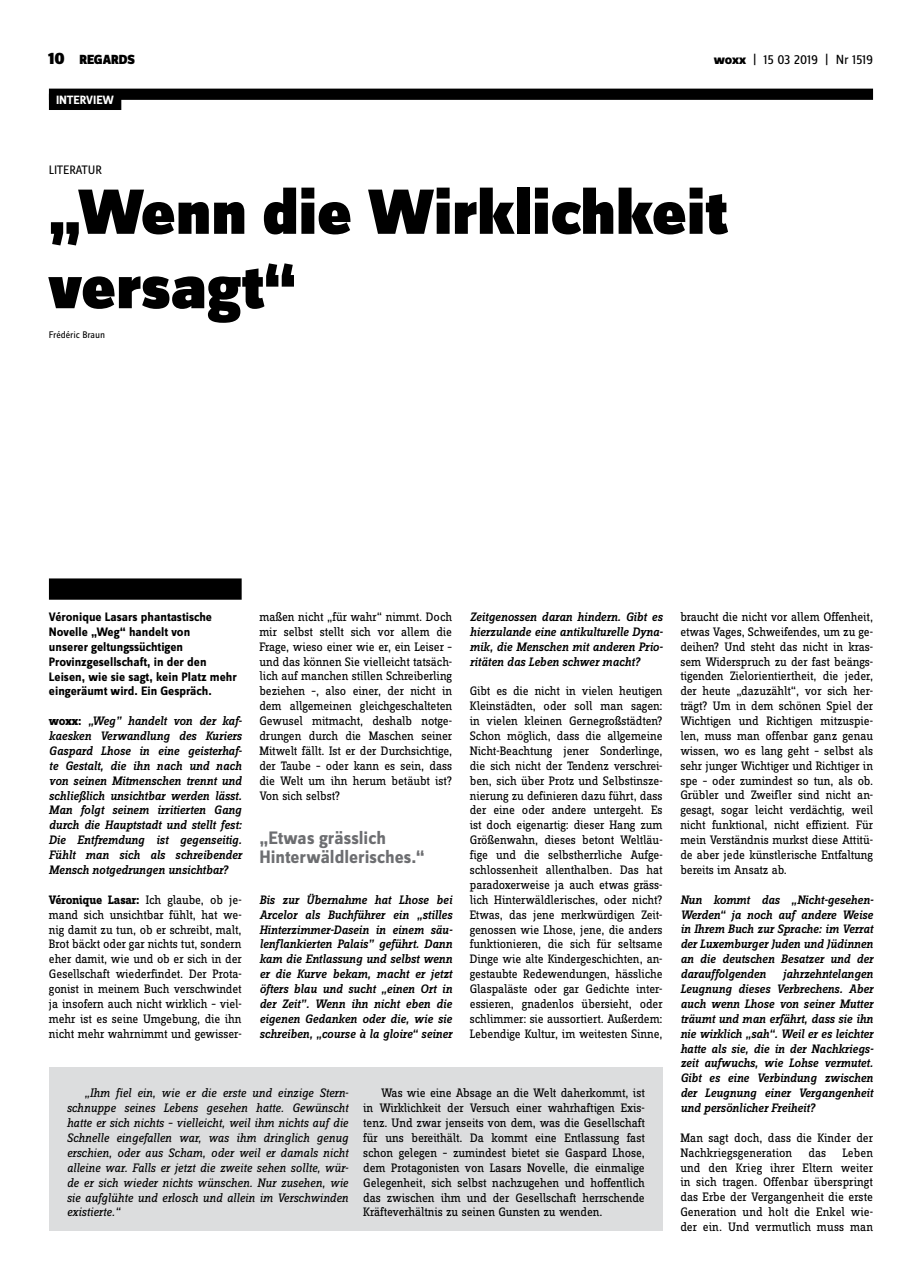
<style>
.page{position:relative;width:922px;height:1276px;background:#fff}
.page>*{position:absolute;margin:0;border:0;box-sizing:border-box;transform-origin:0 0}
.t1{font:900 66.25px/74.4px "Zine Sans Dis";color:#000}
.t2{font:700 18.75px/18.8px "Zine Sans Dis";color:#6d6e71}
.t3{font:13.75px "Zine Sans Dis";letter-spacing:-.02em;color:#000}
.t4{font:900 13.75px "Zine Sans Dis";letter-spacing:-.01em;color:#000}
.t5{font:12.75px/14.9px "Zine Slab Dis";color:#000;text-align:justify}
.t6{font:italic 500 12.75px/14.9px "Zine Slab Dis";letter-spacing:-.005em;color:#000;text-align:justify}
.t7{font:italic 12.75px/14.9px "Zine Slab Dis";letter-spacing:-.01em;color:#000;text-align:justify}
.t8{font:700 12.75px/14.9px "Zine Sans Dis";color:#000}
.t9{font:12.75px "Zine Sans Dis";letter-spacing:-.02em;color:#000}
.t10{font:700 12.5px "Zine Sans Dis";color:#fff}
.t11{font:10px "Zine Sans Dis";color:#000}
.s1{font-size:17.5px}
.s2{font-weight:800}
.s3{font-weight:700;font-style:normal}
.s4{font-weight:700}
</style>
<div class="page">
<div style="left:49px;top:89px;width:823px;height:11px;background:#000"></div>
<div style="left:49px;top:94px;width:72px;height:16px;background:#000"></div>
<div style="left:49px;top:578px;width:192px;height:22px;background:#000"></div>
<div style="left:49px;top:1067px;width:613px;height:164px;background:#dcddde"></div>
<p class="t4" style="left:48px;top:53px;width:88px"><span class="s1">10</span> REGARDS</p>
<p class="t3" style="left:713px;top:53px;width:161px"><span class="s2">woxx</span> | 15 03 2019 | Nr 1519</p>
<p class="t10" style="left:56px;top:93px;width:60px">INTERVIEW</p>
<p class="t9" style="left:49px;top:163px;width:54px">Literatur</p>
<h1 class="t1" style="left:49px;top:179px;width:680px">„Wenn die Wirklichkeit versagt“</h1>
<p class="t11" style="left:49px;top:329px;width:58px">Frédéric Braun</p>
<p class="t8" style="left:49px;top:610px;width:189px">Véronique Lasars phantastische<br>Novelle „Weg“ handelt von<br>unserer geltungssüchtigen<br>Provinzgesellschaft, in der den<br>Leisen, wie sie sagt, kein Platz mehr eingeräumt wird. Ein Gespräch.</p>
<p class="t6" style="left:49px;top:713px;width:194px"><span class="s3">woxx:</span> „Weg” handelt von der kaf&shy;kaesken Verwandlung des Kuriers Gaspard Lhose in eine geisterhaf&shy;te Gestalt, die ihn nach und nach von seinen Mitmenschen trennt und schließlich unsichtbar werden lässt.<br>Man folgt seinem irritierten Gang durch die Hauptstadt und stellt fest:<br>Die Entfremdung ist gegenseitig.<br>Fühlt man sich als schreibender Mensch notgedrungen unsichtbar?</p>
<p class="t5" style="left:49px;top:893px;width:194px"><span class="s4">Véronique Lasar:</span> Ich glaube, ob je&shy;mand sich unsichtbar fühlt, hat we&shy;nig damit zu tun, ob er schreibt, malt, Brot bäckt oder gar nichts tut, sondern eher damit, wie und ob er sich in der Gesellschaft wiederfindet. Der Prota&shy;gonist in meinem Buch verschwindet ja insofern auch nicht wirklich – viel&shy;mehr ist es seine Umgebung, die ihn nicht mehr wahrnimmt und gewisser-</p>
<p class="t5" style="left:259px;top:610px;width:194px">maßen nicht „für wahr“ nimmt. Doch mir selbst stellt sich vor allem die Frage, wieso einer wie er, ein Leiser – und das können Sie vielleicht tatsäch&shy;lich auf manchen stillen Schreiberling beziehen –, also einer, der nicht in dem allgemeinen gleichgeschalteten Gewusel mitmacht, deshalb notge&shy;drungen durch die Maschen seiner Mitwelt fällt. Ist er der Durchsichtige, der Taube – oder kann es sein, dass die Welt um ihn herum betäubt ist?<br>Von sich selbst?</p>
<h2 class="t2" style="left:259px;top:830px;width:167px">„Etwas grässlich<br>Hinterwäldlerisches.“</h2>
<p class="t6" style="left:259px;top:892px;width:194px">Bis zur Übernahme hat Lhose bei Arcelor als Buchführer ein „stilles Hinterzimmer-Dasein in einem säu&shy;lenflankierten Palais” geführt. Dann kam die Entlassung und selbst wenn er die Kurve bekam, macht er jetzt öfters blau und sucht „einen Ort in der Zeit”. Wenn ihn nicht eben die eigenen Gedanken oder die, wie sie schreiben, „course à la gloire“ seiner</p>
<p class="t6" style="left:469px;top:609px;width:194px">Zeitgenossen daran hindern. Gibt es hierzulande eine antikulturelle Dyna&shy;mik, die Menschen mit anderen Prio&shy;ritäten das Leben schwer macht?</p>
<p class="t5" style="left:469px;top:684px;width:194px">Gibt es die nicht in vielen heutigen Kleinstädten, oder soll man sagen: in vielen kleinen Gernegroßstädten?<br>Schon möglich, dass die allgemeine Nicht-Beachtung jener Sonderlinge, die sich nicht der Tendenz verschrei&shy;ben, sich über Protz und Selbstinsze&shy;nierung zu definieren dazu führt, dass der eine oder andere untergeht. Es ist doch eigenartig: dieser Hang zum Größenwahn, dieses betont Weltläu&shy;fige und die selbstherrliche Aufge&shy;schlossenheit allenthalben. Das hat paradoxerweise ja auch etwas gräss&shy;lich Hinterwäldlerisches, oder nicht?<br>Etwas, das jene merkwürdigen Zeit&shy;genossen wie Lhose, jene, die anders funktionieren, die sich für seltsame Dinge wie alte Kindergeschichten, an&shy;gestaubte Redewendungen, hässliche Glaspaläste oder gar Gedichte inter&shy;essieren, gnadenlos übersieht, oder schlimmer: sie aussortiert. Außerdem:<br>Lebendige Kultur, im weitesten Sinne,</p>
<p class="t7" style="left:67px;top:1085px;width:283px;text-indent:18px">„Ihm fiel ein, wie er die erste und einzige Stern&shy;schnuppe seines Lebens gesehen hatte. Gewünscht hatte er sich nichts – vielleicht, weil ihm nichts auf die Schnelle eingefallen war, was ihm dringlich genug erschien, oder aus Scham, oder weil er damals nicht alleine war. Falls er jetzt die zweite sehen sollte, wür&shy;de er sich wieder nichts wünschen. Nur zusehen, wie sie aufglühte und erlosch und allein im Verschwinden existierte.“</p>
<p class="t5" style="left:363px;top:1086px;width:283px;text-indent:18px">Was wie eine Absage an die Welt daherkommt, ist in Wirklichkeit der Versuch einer wahrhaftigen Exis&shy;tenz. Und zwar jenseits von dem, was die Gesellschaft für uns bereithält. Da kommt eine Entlassung fast schon gelegen – zumindest bietet sie Gaspard Lhose, dem Protagonisten von Lasars Novelle, die einmalige Gelegenheit, sich selbst nachzugehen und hoffentlich das zwischen ihm und der Gesellschaft herrschende Kräfteverhältnis zu seinen Gunsten zu wenden.</p>
<p class="t5" style="left:680px;top:610px;width:194px">braucht die nicht vor allem Offenheit, etwas Vages, Schweifendes, um zu ge&shy;deihen? Und steht das nicht in kras&shy;sem Widerspruch zu der fast beängs&shy;tigenden Zielorientiertheit, die jeder, der heute „dazuzählt“, vor sich her&shy;trägt? Um in dem schönen Spiel der Wichtigen und Richtigen mitzuspie&shy;len, muss man offenbar ganz genau wissen, wo es lang geht – selbst als sehr junger Wichtiger und Richtiger in spe – oder zumindest so tun, als ob.<br>Grübler und Zweifler sind nicht an&shy;gesagt, sogar leicht verdächtig, weil nicht funktional, nicht effizient. Für mein Verständnis murkst diese Attitü&shy;de aber jede künstlerische Entfaltung bereits im Ansatz ab.</p>
<p class="t6" style="left:680px;top:892px;width:194px">Nun kommt das „Nicht-gesehen-Werden“ ja noch auf andere Weise in Ihrem Buch zur Sprache: im Verrat der Luxemburger Juden und Jüdinnen an die deutschen Besatzer und der darauffolgenden</p>
<p class="t6" style="left:680px;top:966px;width:194px;text-indent:102px">jahrzehntelangen Leugnung dieses Verbrechens. Aber auch wenn Lhose von seiner Mutter träumt und man erfährt, dass sie ihn nie wirklich „sah“. Weil er es leichter hatte als sie, die in der Nachkriegs&shy;zeit aufwuchs, wie Lohse vermutet.<br>Gibt es eine Verbindung zwischen der Leugnung einer Vergangenheit und persönlicher Freiheit?</p>
<p class="t5" style="left:680px;top:1131px;width:194px">Man sagt doch, dass die Kinder der<br>Nachkriegsgeneration</p>
<p class="t5" style="left:680px;top:1145px;width:194px;text-indent:162px">Leben und den Krieg ihrer Eltern weiter in sich tragen. Offenbar überspringt das Erbe der Vergangenheit die erste Generation und holt die Enkel wie&shy;der ein. Und vermutlich muss man</p>
<p class="t5" style="left:808px;top:1145px;width:19px">das</p>
</div>
